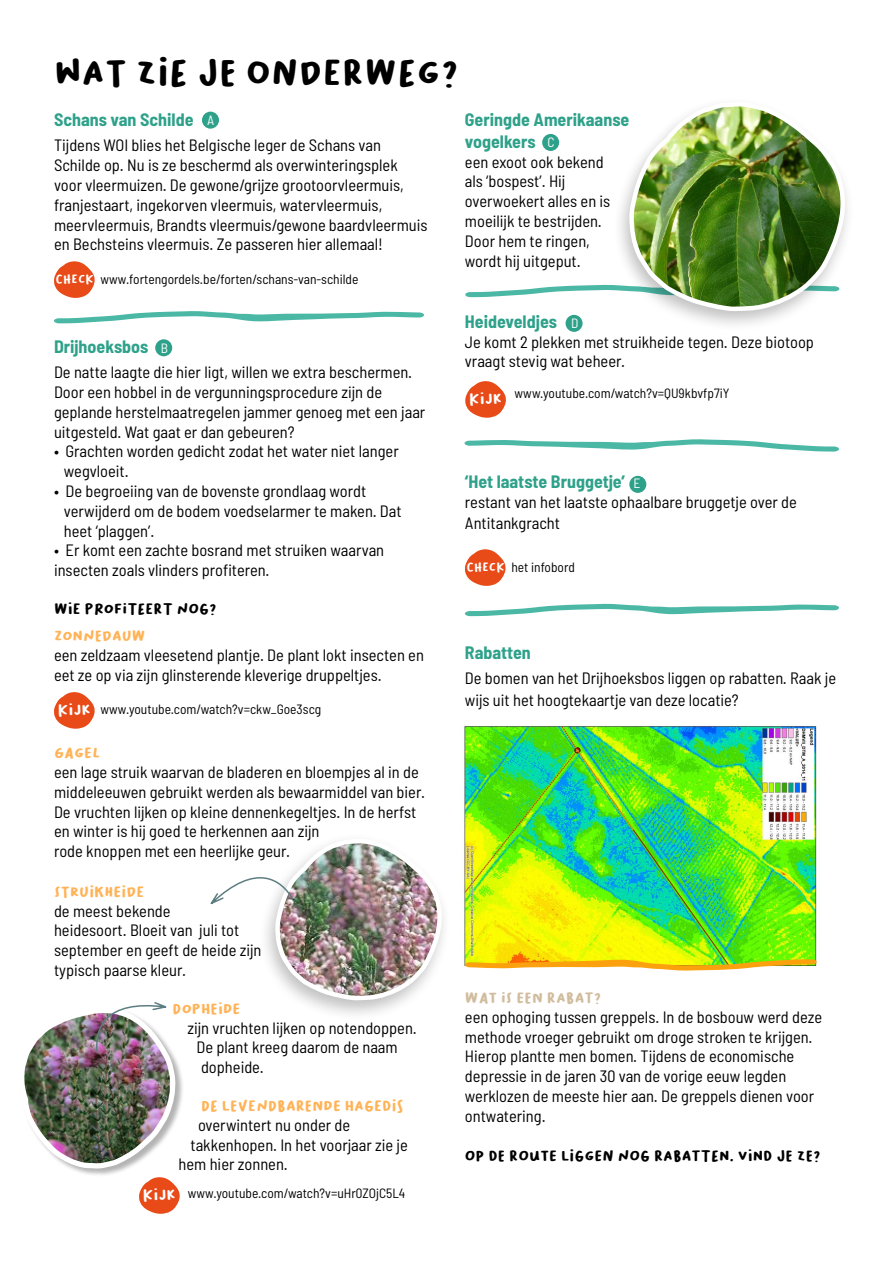
<style>
.page{position:relative;width:893px;height:1263px;background:#fff}
.page>*{position:absolute;margin:0;border:0;box-sizing:border-box;transform-origin:0 0}
.t1{font:36px "Bakso Sapi";color:#000}
.t2{font:700 semi-condensed 18px/21.6px "Barlow";color:#2ea18a}
.t3{font:semi-condensed 16.5px/19.8px "Barlow";color:#000}
.t4{font:15px "Bakso Sapi";color:#ffb357}
.t5{font:15px "Bakso Sapi";color:#000}
.t6{font:15px "Bakso Sapi";color:#d1bd9e}
.t7{font:15px "Bakso Sapi";color:#fff}
.t8{font:semi-condensed 13.5px "Barlow";color:#000}
.t9{font:semi-condensed 13.5px "Barlow";color:#fff}
.s1{font-family:"Bakso Sapi";font-stretch:normal;font-size:12px;color:#fff}
.s2{font-family:"Bakso Sapi";font-stretch:normal;font-size:15px;color:#fff}
</style>
<div class="page">
<div style="left:258px;top:833px;width:194px;height:189px;background:#000;opacity:.25"></div>
<svg style="left:274px;top:833px;width:172px;height:170px"></svg>
<img style="left:450px;top:724px;width:369px;height:253px">
<img style="left:210px;top:841px;width:233px;height:157px">
<svg style="left:54px;top:692px;width:41px;height:37px"></svg>
<img style="left:24px;top:1002px;width:157px;height:212px">
<svg style="left:54px;top:261px;width:41px;height:37px"></svg>
<svg style="left:54px;top:311px;width:370px;height:12px"></svg>
<svg style="left:465px;top:381px;width:41px;height:37px"></svg>
<svg style="left:465px;top:439px;width:374px;height:13px"></svg>
<svg style="left:465px;top:549px;width:41px;height:37px"></svg>
<svg style="left:465px;top:604px;width:374px;height:12px"></svg>
<svg style="left:465px;top:959px;width:352px;height:12px"></svg>
<div style="left:612px;top:95px;width:243px;height:238px;background:#000;opacity:.25"></div>
<svg style="left:465px;top:104px;width:164px;height:205px"></svg>
<img style="left:629px;top:95px;width:220px;height:219px">
<div style="left:629px;top:476px;width:17px;height:17px;background:#2ea18a;border-radius:50%"></div>
<div style="left:202px;top:112px;width:17px;height:17px;background:#2ea18a;border-radius:50%"></div>
<div style="left:566px;top:315px;width:17px;height:17px;background:#2ea18a;border-radius:50%"></div>
<div style="left:155px;top:339px;width:17px;height:17px;background:#2ea18a;border-radius:50%"></div>
<div style="left:542px;top:134px;width:17px;height:17px;background:#2ea18a;border-radius:50%"></div>
<h1 class="t1" style="left:54px;top:52px;width:406px">WAT ZIE JE ONDERWEG?</h1>
<p class="t2" style="left:54px;top:109px;width:141px">Schans van Schilde</p>
<p class="t3" style="left:54px;top:135px;width:375px">Tijdens WOI blies het Belgische leger de Schans van Schilde op. Nu is ze beschermd als overwinteringsplek voor vleermuizen. De gewone/grijze grootoorvleermuis, franjestaart, ingekorven vleermuis, watervleermuis, meervleermuis, Brandts vleermuis/gewone baardvleermuis en Bechsteins vleermuis. Ze passeren hier allemaal!</p>
<p class="t9" style="left:207px;top:112px;width:9px">A</p>
<p class="t8" style="left:56px;top:271px;width:304px"><span class="s1">CHECK</span> www.fortengordels.be/forten/schans-van-schilde</p>
<p class="t2" style="left:465px;top:109px;width:166px">Geringde Amerikaanse vogelkers</p>
<p class="t3" style="left:465px;top:151px;width:147px">een exoot ook bekend als ‘bospest’. Hij overwoekert alles en is moeilijk te bestrijden.<br>Door hem te ringen, wordt hij uitgeput.</p>
<p class="t9" style="left:547px;top:134px;width:9px">C</p>
<p class="t2" style="left:54px;top:335px;width:96px">Drijhoeksbos</p>
<p class="t3" style="left:54px;top:362px;width:373px">De natte laagte die hier ligt, willen we extra beschermen.<br>Door een hobbel in de vergunningsprocedure zijn de geplande herstelmaatregelen jammer genoeg met een jaar uitgesteld. Wat gaat er dan gebeuren?</p>
<p class="t3" style="left:64px;top:441px;width:336px;text-indent:-10px">• Grachten worden gedicht zodat het water niet langer wegvloeit.</p>
<p class="t3" style="left:64px;top:481px;width:339px;text-indent:-10px">• De begroeiing van de bovenste grondlaag wordt verwijderd om de bodem voedselarmer te maken. Dat heet ‘plaggen’.</p>
<p class="t3" style="left:54px;top:540px;width:332px">• Er komt een zachte bosrand met struiken waarvan insecten zoals vlinders profiteren.</p>
<p class="t5" style="left:54px;top:600px;width:164px">WIE PROFITEERT NOG?</p>
<p class="t4" style="left:54px;top:627px;width:91px">ZONNEDAUW</p>
<p class="t3" style="left:54px;top:645px;width:371px">een zeldzaam vleesetend plantje. De plant lokt insecten en eet ze op via zijn glinsterende kleverige druppeltjes.</p>
<p class="t9" style="left:161px;top:340px;width:9px">B</p>
<p class="t8" style="left:58px;top:701px;width:265px"><span class="s2">KIJK</span> www.youtube.com/watch?v=ckw_Goe3scg</p>
<p class="t2" style="left:465px;top:310px;width:94px">Heideveldjes</p>
<p class="t3" style="left:465px;top:331px;width:351px">Je komt 2 plekken met struikheide tegen. Deze biotoop vraagt stevig wat beheer.</p>
<p class="t9" style="left:571px;top:315px;width:9px">D</p>
<p class="t8" style="left:469px;top:384px;width:262px"><span class="s2">KIJK</span> www.youtube.com/watch?v=QU9kbvfp7iY</p>
<p class="t2" style="left:465px;top:470px;width:162px">‘Het laatste Bruggetje’</p>
<p class="t3" style="left:465px;top:491px;width:333px;line-height:21.6px">restant van het laatste ophaalbare bruggetje over de<br>Antitankgracht</p>
<p class="t9" style="left:633px;top:475px;width:8px">E</p>
<p class="t8" style="left:467px;top:559px;width:110px"><span class="s1">CHECK</span> het infobord</p>
<p class="t2" style="left:465px;top:641px;width:67px">Rabatten</p>
<p class="t3" style="left:465px;top:667px;width:373px;line-height:21.6px">De bomen van het Drijhoeksbos liggen op rabatten. Raak je wijs uit het hoogtekaartje van deze locatie?</p>
<p class="t4" style="left:54px;top:744px;width:46px">GAGEL</p>
<p class="t3" style="left:54px;top:762px;width:373px">een lage struik waarvan de bladeren en bloempjes al in de middeleeuwen gebruikt werden als bewaarmiddel van bier.<br>De vruchten lijken op kleine dennenkegeltjes. In de herfst en winter is hij goed te herkennen aan zijn<br>rode knoppen met een heerlijke geur.</p>
<p class="t4" style="left:54px;top:883px;width:92px">STRUIKHEIDE</p>
<p class="t3" style="left:54px;top:900px;width:209px">de meest bekende<br>heidesoort. Bloeit van juli tot september en geeft de heide zijn typisch paarse kleur.</p>
<p class="t4" style="left:172px;top:1000px;width:70px">DOPHEIDE</p>
<p class="t3" style="left:196px;top:1017px;width:222px;text-indent:-9px">zijn vruchten lijken op notendoppen.<br>De plant kreeg daarom de naam dopheide.</p>
<p class="t4" style="left:201px;top:1097px;width:204px">DE LEVENDBARENDE HAGEDIS</p>
<p class="t3" style="left:198px;top:1114px;width:154px">overwintert nu onder de</p>
<p class="t3" style="left:190px;top:1134px;width:219px">takkenhopen. In het voorjaar zie je</p>
<p class="t3" style="left:178px;top:1154px;width:111px">hem hier zonnen.</p>
<p class="t7" style="left:143px;top:1186px;width:35px">KIJK</p>
<p class="t8" style="left:188px;top:1185px;width:219px">www.youtube.com/watch?v=uHr0ZOjC5L4</p>
<p class="t6" style="left:465px;top:989px;width:138px">WAT IS EEN RABAT?</p>
<p class="t3" style="left:465px;top:1006px;width:359px">een ophoging tussen greppels. In de bosbouw werd deze methode vroeger gebruikt om droge stroken te krijgen.<br>Hierop plantte men bomen. Tijdens de economische depressie in de jaren 30 van de vorige eeuw legden werklozen de meeste hier aan. De greppels dienen voor ontwatering.</p>
<p class="t5" style="left:465px;top:1147px;width:357px">OP DE ROUTE LIGGEN NOG RABATTEN. VIND JE ZE?</p>
</div>
